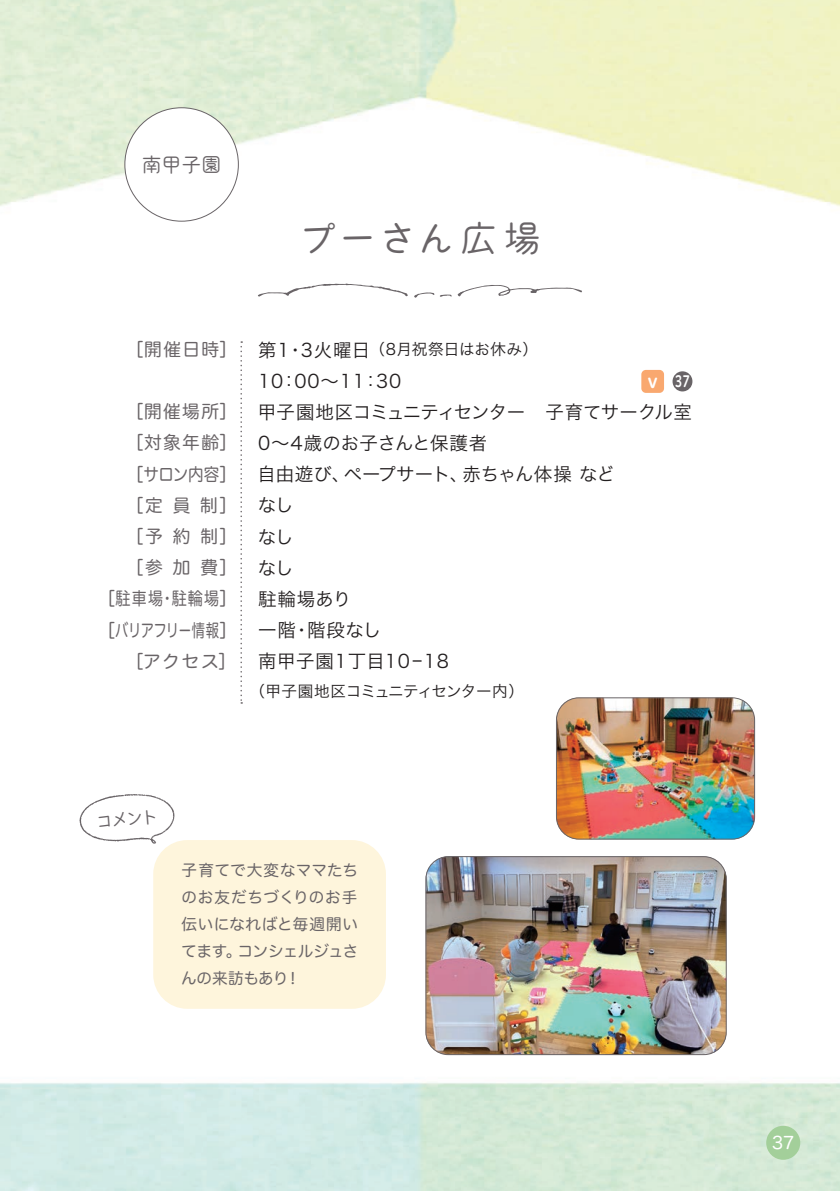
<style>
.page{position:relative;width:840px;height:1191px;background:#fff}
.page>*{position:absolute;margin:0;border:0;box-sizing:border-box;transform-origin:0 0}
.t1{font:36.8px "Marumaru Gothic 1 ALARGER";letter-spacing:.075em;color:#696467}
.t2{font:19.8px "Marumaru Gothic 1 ALARGER";color:#696467}
.t3{font:18.4px/31.2px "Hiragino Sans Pr 6 N W3";letter-spacing:.005em;color:#231f20}
.t4{font:17.8px/31.2px "Hira Maru Pro N W4";letter-spacing:.075em;color:#696467;text-align:right}
.t5{font:17px "Marumaru Gothic 1 ALARGER";color:#696467}
.t6{font:17px "Hira Maru Pro N W4";color:#fff}
.t7{font:15.6px/27px "Hira Maru Pro N W4";letter-spacing:.005em;color:#696467;text-align:justify}
.t8{font:15.6px "Hiragino Sans Pr 6 N W3";letter-spacing:.01em;color:#231f20}
.t9{font:15.6px "Hiragino Sans Pr 6 N W3";letter-spacing:-.05em;color:#231f20}
.t10{font:15.6px "Hiragino UD Sans R Std N W6";color:#fff;scale:.8 1}
.s1{font-size:18.4px}
</style>
<div class="page">
<img style="left:0;top:0;width:839px;height:1191px">
<div style="left:765px;top:1125px;width:34px;height:34px;background:#a3cf9a;border-radius:50%"></div>
<img style="left:425px;top:856px;width:301px;height:198px">
<div style="left:425px;top:856px;width:301px;height:198px;border:1px solid #696467;border-radius:22px"></div>
<div style="left:125px;top:108px;width:113px;height:113px;background:#fff;border-radius:50%"></div>
<svg style="left:457px;top:285px;width:124px;height:11px"></svg>
<svg style="left:258px;top:283px;width:149px;height:14px"></svg>
<svg style="left:414px;top:292px;width:37px;height:6px"></svg>
<img style="left:556px;top:697px;width:198px;height:142px">
<div style="left:556px;top:697px;width:198px;height:142px;border:1px solid #696467;border-radius:22px"></div>
<svg style="left:240px;top:341px;width:2px;height:362px"></svg>
<div style="left:153px;top:840px;width:233px;height:168px;background:#fef5dc;border-radius:34px"></div>
<svg style="left:79px;top:794px;width:96px;height:50px"></svg>
<div style="left:641px;top:370px;width:22px;height:23px;background:#f9a86f;border-radius:5px"></div>
<div style="left:672px;top:371px;width:20px;height:20px;background:#696467;border-radius:10px"></div>
<p class="t2" style="left:142px;top:154px;width:81px">南甲子園</p>
<h1 class="t1" style="left:299px;top:220px;width:242px">プーさん広場</h1>
<p class="t4" style="left:126px;top:332px;width:112px">［開催日時］</p>
<p class="t4" style="left:98px;top:395px;width:140px">［開催場所］<br>［対象年齢］<br>［サロン内容］<br>［定員制］<br>［予約制］<br>［参加費］<br>［駐車場・駐輪場］［バリアフリー情報］［アクセス］</p>
<p class="t8" style="left:258px;top:336px;width:281px"><span class="s1">第1・3火曜日</span> （8月祝祭日はお休み）</p>
<p class="t3" style="left:257px;top:364px;width:435px">10：00〜11：30<br>甲子園地区コミュニティセンター　子育てサークル室<br>0〜4歳のお子さんと保護者<br>自由遊び、ペープサート、赤ちゃん体操 など<br>なし<br>なし<br>なし<br>駐輪場あり<br>一階・階段なし<br>南甲子園1丁目10－18</p>
<p class="t9" style="left:249px;top:677px;width:276px">（甲子園地区コミュニティセンター内）</p>
<p class="t10" style="left:643px;top:369px;width:60px"><span class="s1">ⅴ</span> 37</p>
<p class="t5" style="left:95px;top:812px;width:64px;rotate:-5deg">コメント</p>
<p class="t7" style="left:181px;top:856px;width:179px">子育てで大変なママたちのお友だちづくりのお手伝いになればと毎週開いてます。コンシェルジュさんの来訪もあり！</p>
<p class="t6" style="left:771px;top:1128px;width:24px">37</p>
</div>
